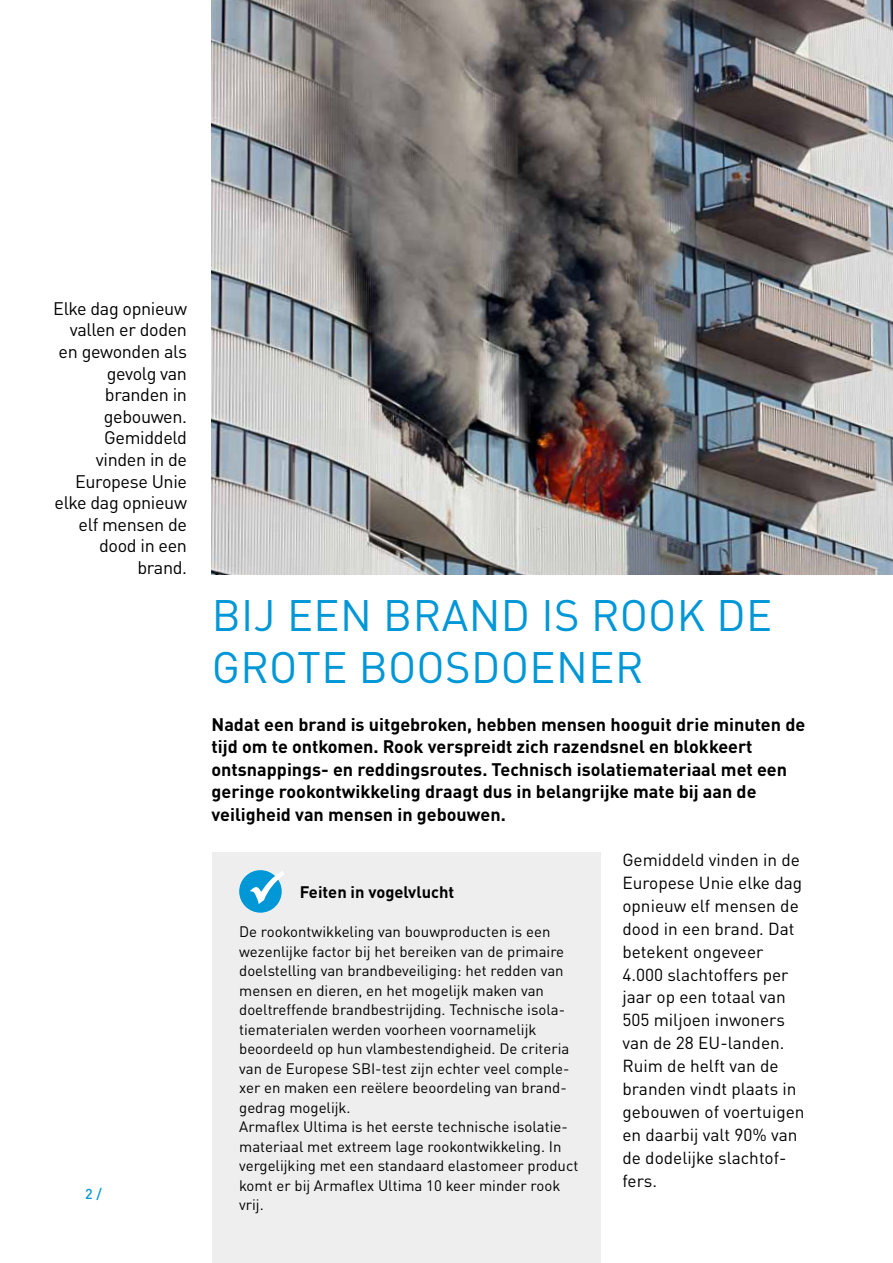
<style>
.page{position:relative;width:893px;height:1263px;background:#fff}
.page>*{position:absolute;margin:0;border:0;box-sizing:border-box;transform-origin:0 0}
.t1{font:43.5px/52.2px "DIN Pro";letter-spacing:.01em;color:#0097d7}
.t2{font:700 18px/22.5px "DIN Pro";color:#000}
.t3{font:18px/21.6px "DIN Pro";letter-spacing:-.02em;color:#000;text-align:right}
.t4{font:17.25px/23px "DIN Pro";color:#000}
.t5{font:700 16.5px "DIN Pro";color:#000}
.t6{font:15px/19.5px "DIN Pro";color:#000}
.t7{font:500 14.25px "DIN Pro";color:#0097d7}
</style>
<div class="page">
<img style="left:212px;top:0;width:681px;height:574px">
<div style="left:213px;top:853px;width:388px;height:410px;background:#eee"></div>
<div style="left:239px;top:870px;width:43px;height:43px;background:#0097d7;border-radius:50%"></div>
<svg style="left:269px;top:872px;width:13px;height:29px"></svg>
<p class="t3" style="left:53px;top:296px;width:135px">Elke dag opnieuw vallen er doden en gewonden als gevolg van branden in gebouwen.<br>Gemiddeld vinden in de<br>Europese Unie elke dag opnieuw elf mensen de dood in een brand.</p>
<p class="t7" style="left:85px;top:1183px;width:18px">2 /</p>
<h1 class="t1" style="left:212px;top:585px;width:562px">BIJ EEN BRAND IS ROOK DE<br>GROTE BOOSDOENER</h1>
<p class="t2" style="left:212px;top:711px;width:595px">Nadat een brand is uitgebroken, hebben mensen hooguit drie minuten de tijd om te ontkomen. Rook verspreidt zich razendsnel en blokkeert ontsnappings- en reddingsroutes. Technisch isolatiemateriaal met een geringe rookontwikkeling draagt dus in belangrijke mate bij aan de veiligheid van mensen in gebouwen.</p>
<p class="t4" style="left:622px;top:846px;width:184px">Gemiddeld vinden in de<br>Europese Unie elke dag opnieuw elf mensen de dood in een brand. Dat betekent ongeveer<br>4.000 slachtoffers per jaar op een totaal van<br>505 miljoen inwoners van de 28 EU-landen.<br>Ruim de helft van de branden vindt plaats in gebouwen of voertuigen en daarbij valt 90% van de dodelijke slachtof&shy;fers.</p>
<p class="t5" style="left:300px;top:878px;width:156px">Feiten in vogelvlucht</p>
<p class="t6" style="left:239px;top:920px;width:341px">De rookontwikkeling van bouwproducten is een wezenlijke factor bij het bereiken van de primaire doelstelling van brandbeveiliging: het redden van mensen en dieren, en het mogelijk maken van doeltreffende brandbestrijding. Technische isola&shy;tiematerialen werden voorheen voornamelijk beoordeeld op hun vlambestendigheid. De criteria van de Europese SBI-test zijn echter veel comple&shy;xer en maken een reëlere beoordeling van brand&shy;gedrag mogelijk.<br>Armaflex Ultima is het eerste technische isolatie&shy;materiaal met extreem lage rookontwikkeling. In vergelijking met een standaard elastomeer product komt er bij Armaflex Ultima 10 keer minder rook vrij.</p>
</div>
